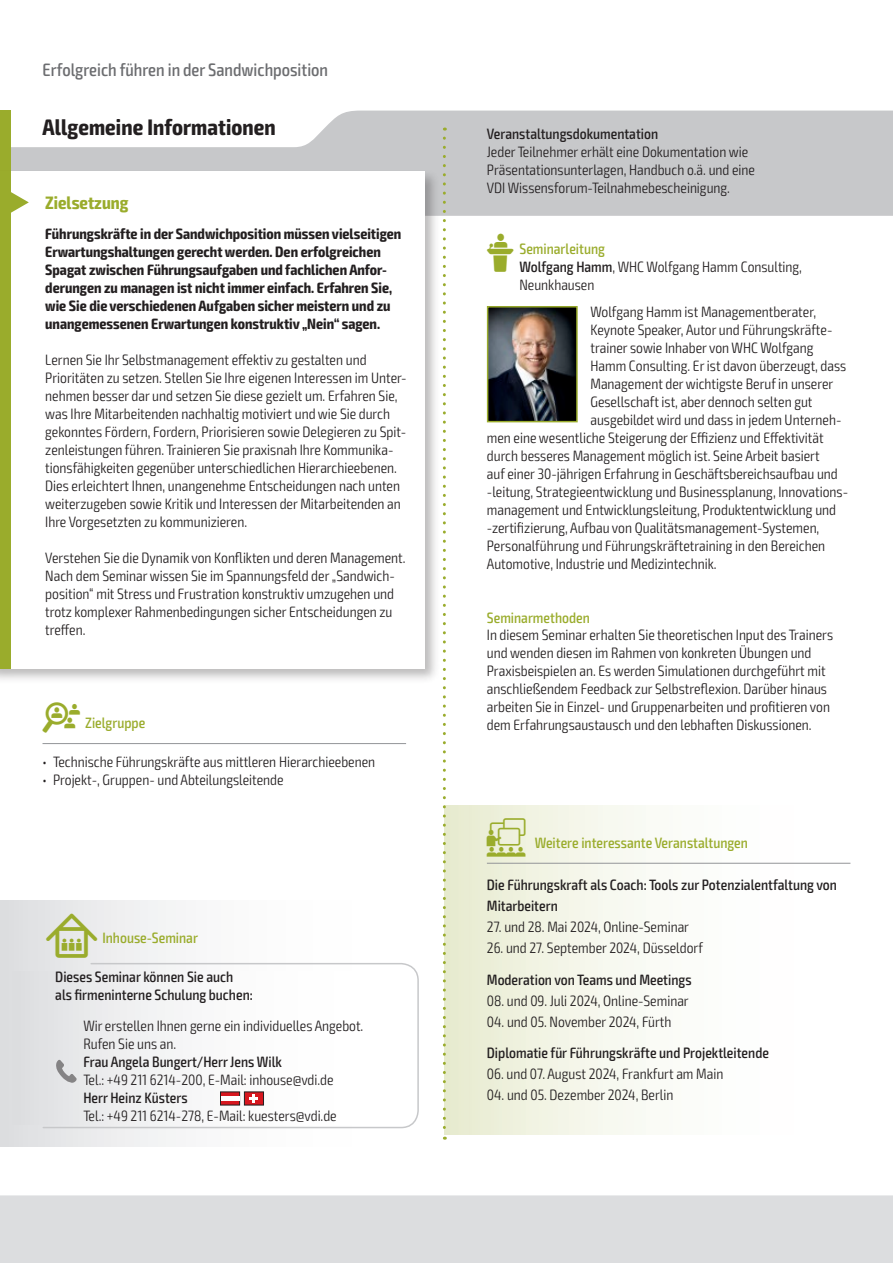
<style>
.page{position:relative;width:893px;height:1263px;background:#fff}
.page>*{position:absolute;margin:0;border:0;box-sizing:border-box;transform-origin:0 0}
.t1{font:700 condensed 22.5px "Exo 2";letter-spacing:.005em;color:#231f20}
.t2{font:500 condensed 18px "Exo 2";color:#6c6d70}
.t3{font:700 condensed 18px "Exo 2";color:#9aac2c}
.t4{font:300 condensed 15px/18px "Exo 2";color:#231f20}
.t5{font:700 condensed 15px/18px "Exo 2";color:#231f20}
.t6{font:500 condensed 15px/21px "Exo 2";color:#231f20}
.t7{font:500 condensed 15px "Exo 2";color:#9aac2c}
.s1{font-family:"VDI Iconset S4 A Regular";font-weight:400;font-stretch:normal}
.s2{font-family:"VDI Iconset S4 A Regular";font-weight:400;font-stretch:normal;font-size:15.45px}
.s3{font-family:"VDI Iconset S4 A Regular";font-weight:400;font-stretch:normal;color:#9aac2c}
.s4{font-weight:500;color:#9aac2c}
.s5{font-weight:500}
.s6{font-family:"VDI Iconset S4 A Regular";font-weight:400;font-stretch:normal;font-size:19.5px}
</style>
<div class="page">
<div style="left:0;top:1195px;width:893px;height:68px;background:#dcdddf"></div>
<svg style="left:11px;top:111px;width:881px;height:105px;fill:#c7c8ca"></svg>
<hr style="left:892px;top:111px;width:1px;height:105px;background:#9aac2c">
<div style="left:0;top:111px;width:11px;height:63px;background:#9aac2c"></div>
<div style="left:444px;top:806px;width:406px;height:328px;background:linear-gradient(to right,#ebeed7,#fff)"></div>
<hr style="left:487px;top:863px;width:363px;height:1px;background:#939598">
<hr style="left:43px;top:743px;width:363px;height:1px;background:#939598">
<div style="left:0;top:168px;width:440px;height:516px;background:#231f20;opacity:.3"></div>
<div style="left:0;top:171px;width:424px;height:498px;background:#fff"></div>
<div style="left:0;top:171px;width:11px;height:498px;background:#9aac2c"></div>
<svg style="left:11px;top:192px;width:18px;height:21px"></svg>
<div style="left:0;top:900px;width:419px;height:247px;background:linear-gradient(to right,#e2e3e5,#fff)"></div>
<svg style="left:42px;top:962px;width:377px;height:167px"></svg>
<div style="left:13px;top:972px;width:382px;height:152px;background:linear-gradient(to right,#e3e3e5,#fff)"></div>
<svg style="left:220px;top:1091px;width:44px;height:14px"></svg>
<hr style="left:221px;top:1096px;width:18px;height:4px;background:#fff">
<svg style="left:56px;top:1060px;width:21px;height:23px"></svg>
<img style="left:490px;top:309px;width:85px;height:110px">
<div style="left:487px;top:306px;width:91px;height:116px;border:2px solid #9aac2c"></div>
<svg style="left:443px;top:138px;width:3px;height:1002px"></svg>
<p class="t2" style="left:43px;top:59px;width:287px">Erfolgreich führen in der Sandwichposition</p>
<h1 class="t1" style="left:43px;top:113px;width:235px">Allgemeine Informationen</h1>
<p class="t6" style="left:487px;top:124px;width:173px">Veranstaltungsdokumentation</p>
<p class="t4" style="left:487px;top:143px;width:270px">Jeder Teilnehmer erhält eine Dokumentation wie<br>Präsentationsunterlagen, Handbuch o.ä. und eine<br>VDI Wissensforum-Teilnahmebescheinigung.</p>
<p class="t3" style="left:45px;top:192px;width:85px">Zielsetzung</p>
<p class="t5" style="left:45px;top:225px;width:358px">Führungskräfte in der Sandwichposition müssen vielseitigen Erwartungshaltungen gerecht werden. Den erfolgreichen Spagat zwischen Führungsaufgaben und fachlichen Anfor&shy;derungen zu managen ist nicht immer einfach. Erfahren Sie, wie Sie die verschiedenen Aufgaben sicher meistern und zu unangemessenen Erwartungen konstruktiv „Nein“ sagen.</p>
<p class="t4" style="left:45px;top:351px;width:363px">Lernen Sie Ihr Selbstmanagement effektiv zu gestalten und Prioritäten zu setzen. Stellen Sie Ihre eigenen Interessen im Unter&shy;nehmen besser dar und setzen Sie diese gezielt um. Erfahren Sie, was Ihre Mitarbeitenden nachhaltig motiviert und wie Sie durch gekonntes Fördern, Fordern, Priorisieren sowie Delegieren zu Spit&shy;zenleistungen führen. Trainieren Sie praxisnah Ihre Kommunika&shy;tionsfähigkeiten gegenüber unterschiedlichen Hierarchieebenen.<br>Dies erleichtert Ihnen, unangenehme Entscheidungen nach unten weiterzugeben sowie Kritik und Interessen der Mitarbeitenden an Ihre Vorgesetzten zu kommunizieren.</p>
<p class="t4" style="left:45px;top:549px;width:362px">Verstehen Sie die Dynamik von Konflikten und deren Management.<br>Nach dem Seminar wissen Sie im Spannungsfeld der „Sandwich&shy;position“ mit Stress und Frustration konstruktiv umzugehen und trotz komplexer Rahmenbedingungen sicher Entscheidungen zu treffen.</p>
<p class="t7" style="left:43px;top:714px;width:104px"><span class="s1">Z</span> Zielgruppe</p>
<p class="t4" style="left:43px;top:753px;width:334px">• Technische Führungskräfte aus mittleren Hierarchieebenen</p>
<p class="t4" style="left:43px;top:771px;width:243px">• Projekt-, Gruppen- und Abteilungsleitende</p>
<p class="t7" style="left:46px;top:929px;width:153px"><span class="s2">I</span> Inhouse-Seminar</p>
<p class="t6" style="left:55px;top:968px;width:199px;line-height:18px">Dieses Seminar können Sie auch als firmeninterne Schulung buchen:</p>
<p class="t4" style="left:83px;top:1017px;width:282px">Wir erstellen Ihnen gerne ein individuelles Angebot.<br>Rufen Sie uns an.</p>
<p class="t6" style="left:83px;top:1052px;width:200px">Frau Angela Bungert/Herr Jens Wilk</p>
<p class="t4" style="left:83px;top:1071px;width:252px">Tel.: +49 211 6214-200, E-Mail: inhouse@vdi.de</p>
<p class="t6" style="left:83px;top:1088px;width:106px">Herr Heinz Küsters</p>
<p class="t4" style="left:83px;top:1107px;width:255px">Tel.: +49 211 6214-278, E-Mail: kuesters@vdi.de</p>
<p class="t4" style="left:519px;top:240px;width:284px;text-indent:-33px"><span class="s3">L</span> <span class="s4">Seminarleitung<br></span><span class="s5">Wolfgang Hamm</span>, WHC Wolfgang Hamm Consulting,<br>Neunkhausen</p>
<p class="t4" style="left:590px;top:303px;width:227px">Wolfgang Hamm ist Managementberater,</p>
<p class="t4" style="left:590px;top:321px;width:244px">Keynote Speaker, Autor und Führungskräfte-</p>
<p class="t4" style="left:590px;top:339px;width:225px">trainer sowie Inhaber von WHC Wolfgang</p>
<p class="t4" style="left:590px;top:357px;width:257px">Hamm Consulting. Er ist davon überzeugt, dass</p>
<p class="t4" style="left:590px;top:375px;width:244px">Management der wichtigste Beruf in unserer</p>
<p class="t4" style="left:590px;top:393px;width:224px">Gesellschaft ist, aber dennoch selten gut</p>
<p class="t4" style="left:590px;top:411px;width:253px">ausgebildet wird und dass in jedem Unterneh-</p>
<p class="t4" style="left:487px;top:429px;width:338px">men eine wesentliche Steigerung der Effizienz und Effektivität</p>
<p class="t4" style="left:487px;top:447px;width:334px">durch besseres Management möglich ist. Seine Arbeit basiert</p>
<p class="t4" style="left:487px;top:465px;width:352px">auf einer 30-jährigen Erfahrung in Geschäftsbereichsaufbau und</p>
<p class="t4" style="left:487px;top:483px;width:363px">-leitung, Strategieentwicklung und Businessplanung, Innovations-</p>
<p class="t4" style="left:487px;top:501px;width:351px">management und Entwicklungsleitung, Produktentwicklung und</p>
<p class="t4" style="left:487px;top:519px;width:334px">-zertifizierung, Aufbau von Qualitätsmanagement-Systemen,</p>
<p class="t4" style="left:487px;top:537px;width:340px">Personalführung und Führungskräftetraining in den Bereichen</p>
<p class="t4" style="left:487px;top:555px;width:231px">Automotive, Industrie und Medizintechnik.</p>
<p class="t7" style="left:487px;top:608px;width:104px">Seminarmethoden</p>
<p class="t4" style="left:487px;top:626px;width:348px">In diesem Seminar erhalten Sie theoretischen Input des Trainers und wenden diesen im Rahmen von konkreten Übungen und Praxisbeispielen an. Es werden Simulationen durchgeführt mit anschließendem Feedback zur Selbstreflexion. Darüber hinaus arbeiten Sie in Einzel- und Gruppenarbeiten und profitieren von dem Erfahrungsaustausch und den lebhaften Diskussionen.</p>
<p class="t7" style="left:487px;top:834px;width:263px"><span class="s6">W</span> Weitere interessante Veranstaltungen</p>
<p class="t6" style="left:487px;top:875px;width:351px">Die Führungskraft als Coach: Tools zur Potenzialentfaltung von<br>Mitarbeitern</p>
<p class="t4" style="left:487px;top:918px;width:204px">27. und 28. Mai 2024, Online-Seminar</p>
<p class="t4" style="left:487px;top:939px;width:218px">26. und 27. September 2024, Düsseldorf</p>
<p class="t6" style="left:487px;top:969px;width:206px">Moderation von Teams und Meetings</p>
<p class="t4" style="left:487px;top:992px;width:203px">08. und 09. Juli 2024, Online-Seminar</p>
<p class="t4" style="left:487px;top:1013px;width:186px">04. und 05. November 2024, Fürth</p>
<p class="t6" style="left:487px;top:1043px;width:284px">Diplomatie für Führungskräfte und Projektleitende</p>
<p class="t4" style="left:487px;top:1065px;width:238px">06. und 07. August 2024, Frankfurt am Main</p>
<p class="t4" style="left:487px;top:1086px;width:188px">04. und 05. Dezember 2024, Berlin</p>
</div>
